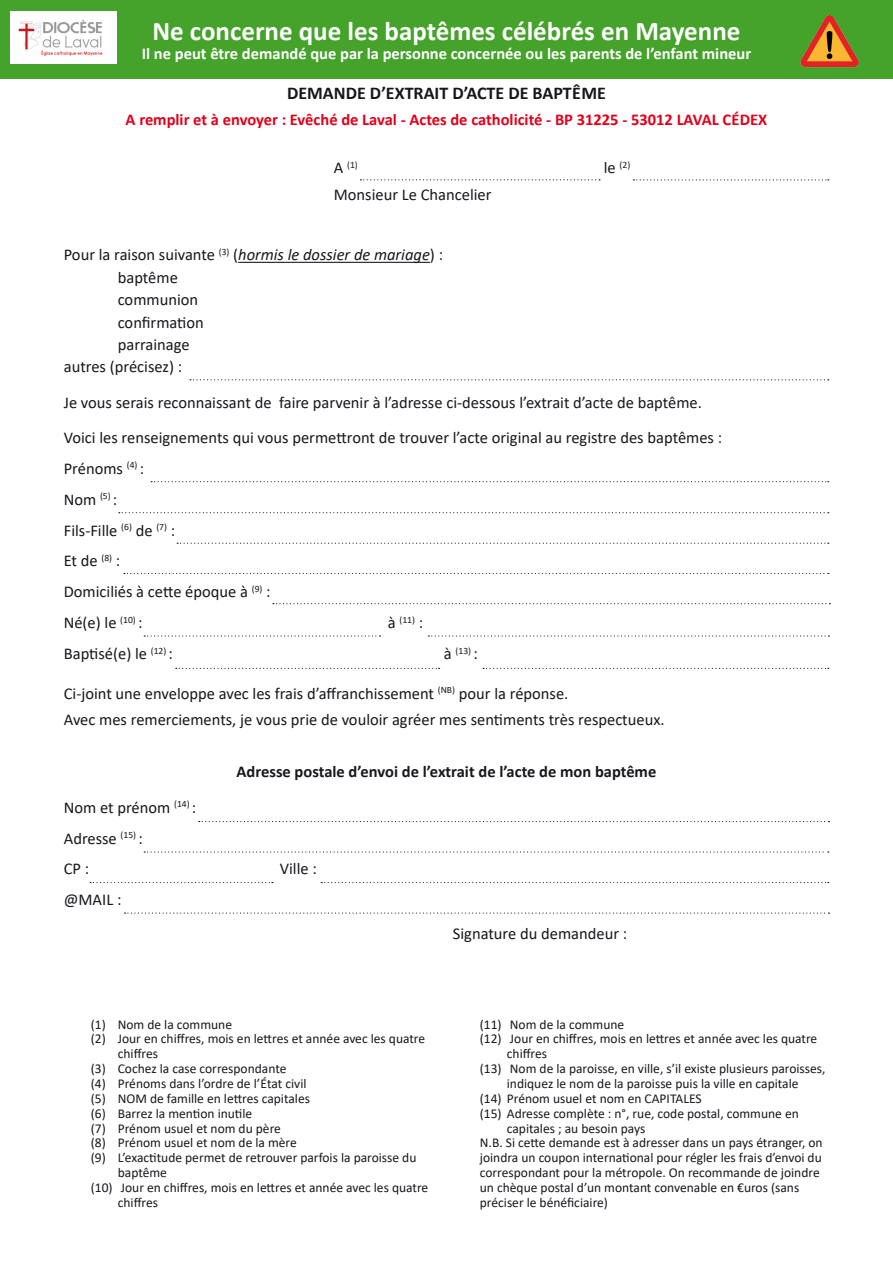
<style>
.page{position:relative;width:893px;height:1263px;background:#fff}
.page>*{position:absolute;margin:0;border:0;box-sizing:border-box;transform-origin:0 0}
.t1{font:700 27px "Calibri";color:#fff}
.t2{font:700 18px "Calibri";color:#1a171c}
.t3{font:16.5px "Calibri";color:#1a171c}
.t4{font:700 16.5px "Calibri";color:#e2001a}
.t5{font:700 16.5px "Calibri";color:#fff}
.t6{font:700 16.5px "Calibri";color:#1a171c}
.t7{font:italic 16.5px "Calibri";color:#1a171c}
.t8{font:13.5px/14.9px "Calibri";color:#1a171c}
.t9{font:9.6px "Calibri";color:#1a171c}
.s1{font-size:16.5px}
.s2{font-style:normal}
</style>
<div class="page">
<hr style="left:238px;top:262px;width:192px;height:1px;background:#1a171c">
<svg style="left:190px;top:379px;width:639px;height:1px"></svg>
<svg style="left:151px;top:481px;width:678px;height:1px"></svg>
<svg style="left:119px;top:512px;width:710px;height:1px"></svg>
<svg style="left:177px;top:543px;width:652px;height:1px"></svg>
<svg style="left:124px;top:573px;width:705px;height:1px"></svg>
<svg style="left:273px;top:603px;width:557px;height:1px"></svg>
<svg style="left:144px;top:635px;width:236px;height:2px"></svg>
<svg style="left:428px;top:635px;width:401px;height:2px"></svg>
<svg style="left:176px;top:668px;width:264px;height:1px"></svg>
<svg style="left:483px;top:668px;width:346px;height:1px"></svg>
<svg style="left:199px;top:821px;width:630px;height:1px"></svg>
<svg style="left:144px;top:851px;width:685px;height:2px"></svg>
<svg style="left:90px;top:882px;width:183px;height:1px"></svg>
<svg style="left:321px;top:882px;width:508px;height:1px"></svg>
<svg style="left:124px;top:912px;width:705px;height:2px"></svg>
<svg style="left:360px;top:179px;width:240px;height:1px"></svg>
<svg style="left:633px;top:179px;width:196px;height:1px"></svg>
<div style="left:0;top:0;width:893px;height:79px;background:#45a22b"></div>
<img style="left:800px;top:15px;width:59px;height:52px">
<img style="left:11px;top:11px;width:106px;height:53px">
<p class="t1" style="left:152px;top:12px;width:589px">Ne concerne que les baptêmes célébrés en Mayenne</p>
<p class="t5" style="left:142px;top:42px;width:611px">Il ne peut être demandé que par la personne concernée ou les parents de l’enfant mineur</p>
<p class="t2" style="left:287px;top:80px;width:320px">DEMANDE D’EXTRAIT D’ACTE DE BAPTÊME</p>
<p class="t4" style="left:126px;top:108px;width:643px">A remplir et à envoyer : Evêché de Laval - Actes de catholicité - BP 31225 - 53012 LAVAL CÉDEX</p>
<p class="t9" style="left:334px;top:158px;width:25px"><span class="s1">A</span> (1)</p>
<p class="t9" style="left:604px;top:158px;width:28px"><span class="s1">le</span> (2)</p>
<p class="t3" style="left:334px;top:183px;width:159px">Monsieur Le Chancelier</p>
<p class="t7" style="left:64px;top:244px;width:381px"><span class="s2">Pour la raison suivante</span> <sup>(3)</sup> <span class="s2">(</span>hormis le dossier de mariage<span class="s2">) :</span></p>
<p class="t3" style="left:118px;top:266px;width:62px">baptême</p>
<p class="t3" style="left:118px;top:288px;width:82px">communion</p>
<p class="t3" style="left:118px;top:311px;width:88px">confirmation</p>
<p class="t3" style="left:118px;top:333px;width:73px">parrainage</p>
<p class="t3" style="left:64px;top:356px;width:120px">autres (précisez) :</p>
<p class="t3" style="left:64px;top:391px;width:640px">Je vous serais reconnaissant de faire parvenir à l’adresse ci-dessous l’extrait d’acte de baptême.</p>
<p class="t3" style="left:64px;top:426px;width:660px">Voici les renseignements qui vous permettront de trouver l’acte original au registre des baptêmes :</p>
<p class="t3" style="left:64px;top:457px;width:82px">Prénoms <sup>(4)</sup> :</p>
<p class="t3" style="left:64px;top:488px;width:55px">Nom <sup>(5)</sup> :</p>
<p class="t3" style="left:64px;top:519px;width:113px">Fils-Fille <sup>(6)</sup> de <sup>(7)</sup> :</p>
<p class="t3" style="left:64px;top:549px;width:58px">Et de <sup>(8)</sup> :</p>
<p class="t3" style="left:64px;top:580px;width:208px">Domiciliés à cette époque à <sup>(9)</sup> :</p>
<p class="t3" style="left:64px;top:611px;width:80px">Né(e) le <sup>(10)</sup> :</p>
<p class="t9" style="left:388px;top:613px;width:37px"><span class="s1">à</span> (11) <span class="s1">:</span></p>
<p class="t3" style="left:64px;top:642px;width:111px">Baptisé(e) le <sup>(12)</sup> :</p>
<p class="t9" style="left:444px;top:644px;width:35px"><span class="s1">à</span> (13) <span class="s1">:</span></p>
<p class="t3" style="left:64px;top:682px;width:506px">Ci-joint une enveloppe avec les frais d’affranchissement <sup>(NB)</sup> pour la réponse.</p>
<p class="t3" style="left:64px;top:708px;width:602px">Avec mes remerciements, je vous prie de vouloir agréer mes sentiments très respectueux.</p>
<p class="t6" style="left:237px;top:760px;width:421px">Adresse postale d’envoi de l’extrait de l’acte de mon baptême</p>
<p class="t3" style="left:64px;top:796px;width:134px">Nom et prénom <sup>(14)</sup> :</p>
<p class="t3" style="left:64px;top:826px;width:80px">Adresse <sup>(15)</sup> :</p>
<p class="t3" style="left:64px;top:857px;width:27px">CP :</p>
<p class="t3" style="left:280px;top:857px;width:39px">Ville :</p>
<p class="t3" style="left:64px;top:888px;width:59px">@MAIL :</p>
<p class="t3" style="left:453px;top:922px;width:176px">Signature du demandeur :</p>
<p class="t8" style="left:91px;top:1016px;width:143px">(1) Nom de la commune</p>
<p class="t8" style="left:118px;top:1031px;width:309px;text-indent:-27px">(2) Jour en chiffres, mois en lettres et année avec les quatre chiffres</p>
<p class="t8" style="left:91px;top:1061px;width:197px">(3) Cochez la case correspondante</p>
<p class="t8" style="left:91px;top:1076px;width:217px">(4) Prénoms dans l’ordre de l’État civil</p>
<p class="t8" style="left:91px;top:1090px;width:221px">(5) NOM de famille en lettres capitales</p>
<p class="t8" style="left:91px;top:1105px;width:163px">(6) Barrez la mention inutile</p>
<p class="t8" style="left:91px;top:1120px;width:192px">(7) Prénom usuel et nom du père</p>
<p class="t8" style="left:91px;top:1135px;width:208px">(8) Prénom usuel et nom de la mère</p>
<p class="t8" style="left:118px;top:1150px;width:300px;text-indent:-27px">(9) L’exactitude permet de retrouver parfois la paroisse du baptême</p>
<p class="t8" style="left:118px;top:1180px;width:312px;text-indent:-27px">(10) Jour en chiffres, mois en lettres et année avec les quatre chiffres</p>
<p class="t8" style="left:480px;top:1016px;width:146px">(11) Nom de la commune</p>
<p class="t8" style="left:507px;top:1031px;width:312px;text-indent:-27px">(12) Jour en chiffres, mois en lettres et année avec les quatre chiffres</p>
<p class="t8" style="left:480px;top:1061px;width:347px;text-align:center">(13) Nom de la paroisse, en ville, s’il existe plusieurs paroisses, indiquez le nom de la paroisse puis la ville en capitale</p>
<p class="t8" style="left:480px;top:1090px;width:223px">(14) Prénom usuel et nom en CAPITALES</p>
<p class="t8" style="left:507px;top:1105px;width:293px;text-indent:-27px">(15) Adresse complète : n°, rue, code postal, commune en capitales ; au besoin pays</p>
<p class="t8" style="left:480px;top:1135px;width:344px">N.B. Si cette demande est à adresser dans un pays étranger, on joindra un coupon international pour régler les frais d’envoi du correspondant pour la métropole. On recommande de joindre un chèque postal d’un montant convenable en €uros (sans préciser le bénéficiaire)</p>
</div>
